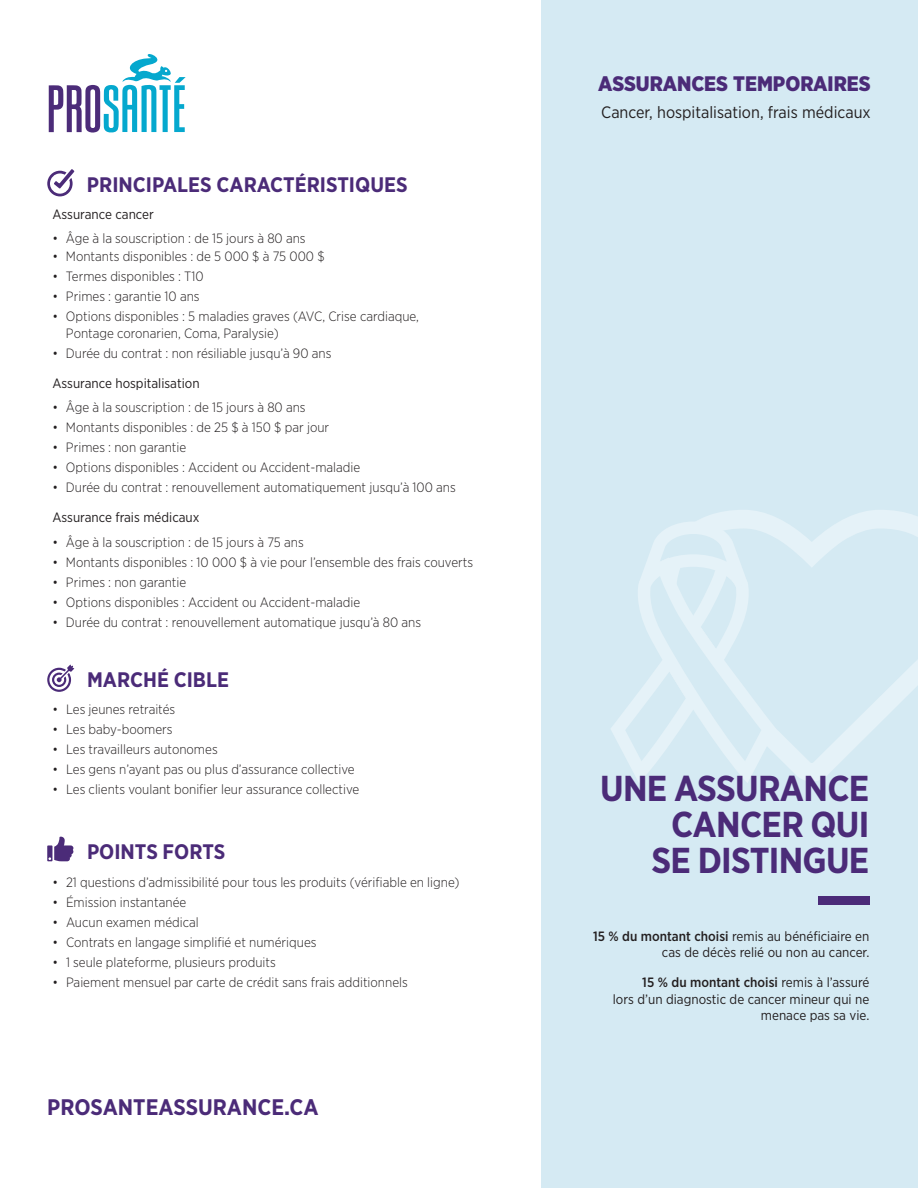
<style>
.page{position:relative;width:918px;height:1188px;background:#fff}
.page>*{position:absolute;margin:0;border:0;box-sizing:border-box;transform-origin:0 0}
.t1{font:700 36px/36px "Gotham Narrow";letter-spacing:-.02em;color:#4b2b78;text-align:right}
.t2{font:700 22.5px "Gotham Narrow";color:#4b2b78}
.t3{font:700 21px "Gotham Narrow";color:#4b2b78}
.t4{font:900 21px "Gotham Narrow";color:#4b2b78}
.t5{font:16.5px "Gotham Narrow";color:#231f20}
.t6{font:300 13.5px/16.5px "Gotham Narrow";color:#231f20}
.t7{font:13.5px/16.5px "Gotham Narrow";color:#231f20;text-align:right}
.s1{font-weight:500}
</style>
<div class="page">
<div style="left:541px;top:0;width:377px;height:1188px;background:#d5eaf3"></div>
<svg style="left:49px;top:54px;width:137px;height:79px"></svg>
<svg style="left:47px;top:169px;width:27px;height:27px"></svg>
<svg style="left:47px;top:665px;width:27px;height:27px"></svg>
<svg style="left:47px;top:837px;width:27px;height:24px"></svg>
<div style="left:818px;top:896px;width:51px;height:9px;background:#4b2b78"></div>
<svg style="left:695px;top:510px;width:223px;height:271px"></svg>
<svg style="left:611px;top:522px;width:165px;height:261px"></svg>
<p class="t3" style="left:87px;top:171px;width:322px">PRINCIPALES CARACTÉRISTIQUES</p>
<p class="t7" style="left:52px;top:206px;width:103px">Assurance cancer</p>
<p class="t6" style="left:52px;top:230px;width:255px">• Âge à la souscription : de 15 jours à 80 ans</p>
<p class="t6" style="left:52px;top:248px;width:274px">• Montants disponibles : de 5 000 $ à 75 000 $</p>
<p class="t6" style="left:52px;top:268px;width:153px">• Termes disponibles : T10</p>
<p class="t6" style="left:52px;top:288px;width:149px">• Primes : garantie 10 ans</p>
<p class="t6" style="left:66px;top:308px;width:355px;text-indent:-14px">• Options disponibles : 5 maladies graves (AVC, Crise cardiaque,<br>Pontage coronarien, Coma, Paralysie)</p>
<p class="t6" style="left:52px;top:344px;width:280px">• Durée du contrat : non résiliable jusqu’à 90 ans</p>
<p class="t7" style="left:52px;top:375px;width:149px">Assurance hospitalisation</p>
<p class="t6" style="left:52px;top:399px;width:255px">• Âge à la souscription : de 15 jours à 80 ans</p>
<p class="t6" style="left:52px;top:419px;width:278px">• Montants disponibles : de 25 $ à 150 $ par jour</p>
<p class="t6" style="left:52px;top:439px;width:135px">• Primes : non garantie</p>
<p class="t6" style="left:52px;top:459px;width:309px">• Options disponibles : Accident ou Accident-maladie</p>
<p class="t6" style="left:52px;top:479px;width:405px">• Durée du contrat : renouvellement automatiquement jusqu’à 100 ans</p>
<p class="t7" style="left:52px;top:509px;width:149px">Assurance frais médicaux</p>
<p class="t6" style="left:52px;top:533px;width:253px">• Âge à la souscription : de 15 jours à 75 ans</p>
<p class="t6" style="left:52px;top:553px;width:422px">• Montants disponibles : 10 000 $ à vie pour l’ensemble des frais couverts</p>
<p class="t6" style="left:52px;top:573px;width:135px">• Primes : non garantie</p>
<p class="t6" style="left:52px;top:593px;width:309px">• Options disponibles : Accident ou Accident-maladie</p>
<p class="t6" style="left:52px;top:613px;width:370px">• Durée du contrat : renouvellement automatique jusqu’à 80 ans</p>
<p class="t3" style="left:87px;top:666px;width:143px">MARCHÉ CIBLE</p>
<p class="t6" style="left:53px;top:701px;width:124px">• Les jeunes retraités</p>
<p class="t6" style="left:53px;top:721px;width:122px">• Les baby-boomers</p>
<p class="t6" style="left:53px;top:741px;width:167px">• Les travailleurs autonomes</p>
<p class="t6" style="left:53px;top:761px;width:304px">• Les gens n’ayant pas ou plus d’assurance collective</p>
<p class="t6" style="left:53px;top:781px;width:308px">• Les clients voulant bonifier leur assurance collective</p>
<p class="t3" style="left:87px;top:839px;width:140px">POINTS FORTS</p>
<p class="t6" style="left:53px;top:873px;width:409px">• 21 questions d’admissibilité pour tous les produits (vérifiable en ligne)</p>
<p class="t6" style="left:53px;top:893px;width:135px">• Émission instantanée</p>
<p class="t6" style="left:53px;top:913px;width:148px">• Aucun examen médical</p>
<p class="t6" style="left:53px;top:933px;width:266px">• Contrats en langage simplifié et numériques</p>
<p class="t6" style="left:53px;top:953px;width:225px">• 1 seule plateforme, plusieurs produits</p>
<p class="t6" style="left:53px;top:973px;width:357px">• Paiement mensuel par carte de crédit sans frais additionnels</p>
<p class="t2" style="left:47px;top:1093px;width:273px">PROSANTEASSURANCE.CA</p>
<p class="t4" style="left:598px;top:70px;width:274px">ASSURANCES TEMPORAIRES</p>
<p class="t5" style="left:601px;top:102px;width:271px">Cancer, hospitalisation, frais médicaux</p>
<p class="t1" style="left:600px;top:770px;width:271px">UNE ASSURANCE<br>CANCER QUI<br>SE DISTINGUE</p>
<p class="t7" style="left:593px;top:927px;width:278px"><span class="s1">15 % du montant choisi</span> remis au bénéficiaire en cas de décès relié ou non au cancer.</p>
<p class="t7" style="left:613px;top:974px;width:258px"><span class="s1">15 % du montant choisi</span> remis à l’assuré<br>lors d’un diagnostic de cancer mineur qui ne menace pas sa vie.</p>
</div>
